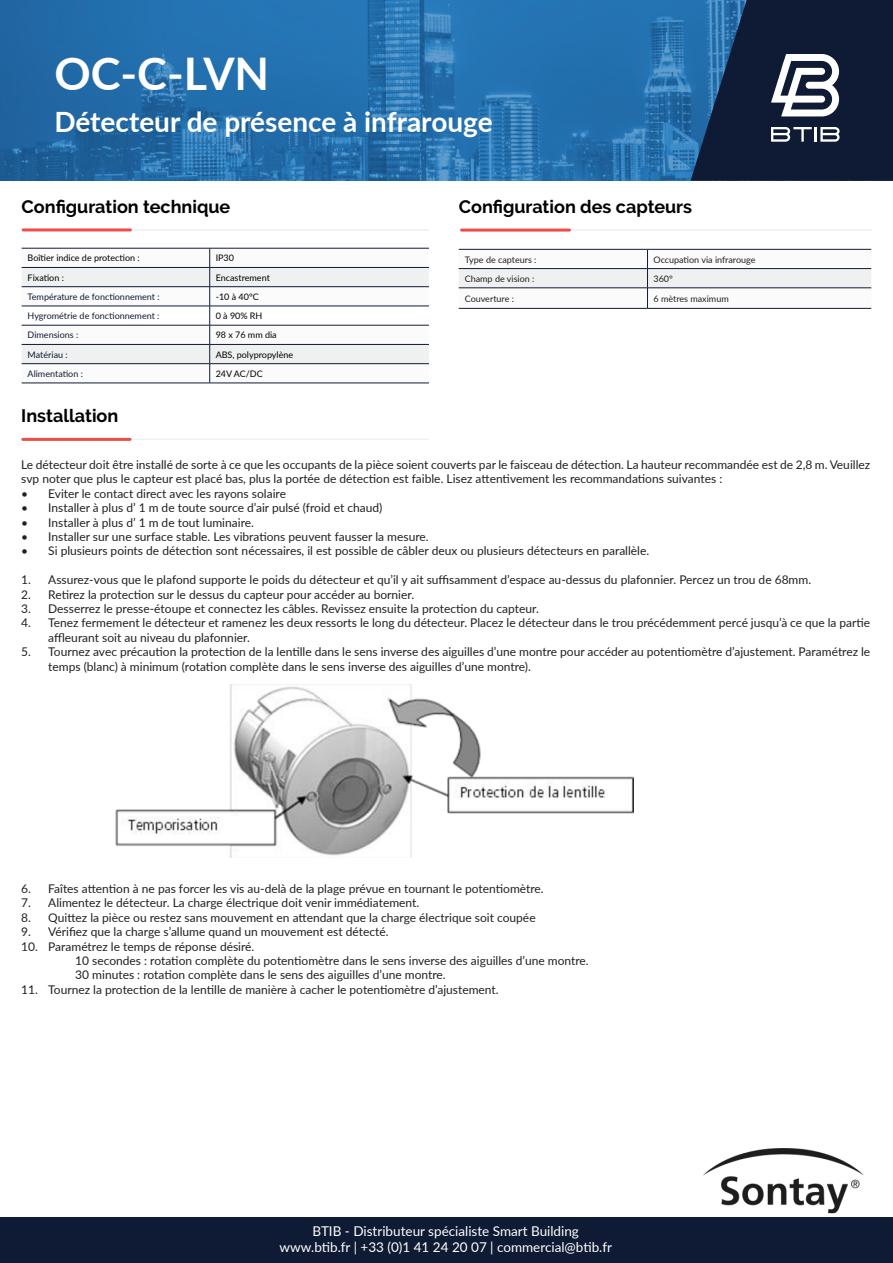
<style>
.page{position:relative;width:893px;height:1263px;background:#fff}
.page>*{position:absolute;margin:0;border:0;box-sizing:border-box;transform-origin:0 0}
.t1{font:700 45px "Lato";color:#fff}
.t2{font:700 28.05px "Lato";color:#fff}
.t3{font:700 18px "Raleway";color:#000001}
.t4{font:13.5px "Lato";color:#fff}
.t5{font:12px/14.4px "Lato";color:#231f20}
.t6{font:9px "Lato";color:#000001}
.t7{font:9px "Lato";color:#0f1b34}
.t8{font:9px "Lato";color:#231f20}
</style>
<div class="page">
<svg style="left:0;top:0;width:690px;height:181px;background:#2670ad"></svg>
<svg style="left:690px;top:0;width:203px;height:181px;background:#243854"></svg>
<div style="left:0;top:1217px;width:893px;height:46px;background:#0f1b34"></div>
<hr style="left:25px;top:229px;width:404px;height:2px;background:#eff0f0">
<hr style="left:23px;top:228px;width:107px;height:3px;background:#ed4d46">
<hr style="left:22px;top:383px;width:188px;height:1px;background:#0f1b34">
<hr style="left:210px;top:383px;width:219px;height:1px;background:#0f1b34">
<svg style="left:22px;top:248px;width:407px;height:135px"></svg>
<hr style="left:468px;top:229px;width:403px;height:2px;background:#eff0f0">
<hr style="left:461px;top:229px;width:108px;height:3px;background:#ed4d46">
<svg style="left:459px;top:249px;width:412px;height:59px"></svg>
<hr style="left:459px;top:308px;width:188px;height:1px;background:#0f1b34">
<hr style="left:647px;top:308px;width:224px;height:1px;background:#0f1b34">
<img style="left:116px;top:685px;width:518px;height:172px">
<hr style="left:24px;top:439px;width:404px;height:1px;background:#eff0f0">
<hr style="left:23px;top:438px;width:107px;height:3px;background:#ed4d46">
<img style="left:703px;top:1148px;width:161px;height:66px">
<p class="t1" style="left:54px;top:41px;width:216px">OC-C-LVN</p>
<p class="t2" style="left:54px;top:101px;width:440px">Détecteur de présence à infrarouge</p>
<p class="t3" style="left:22px;top:196px;width:210px">Configuration technique</p>
<p class="t3" style="left:459px;top:196px;width:235px">Configuration des capteurs</p>
<p class="t8" style="left:465px;top:253px;width:73px">Type de capteurs :</p>
<p class="t8" style="left:653px;top:253px;width:103px">Occupation via infrarouge</p>
<p class="t8" style="left:465px;top:272px;width:71px">Champ de vision :</p>
<p class="t8" style="left:653px;top:272px;width:21px">360°</p>
<p class="t8" style="left:465px;top:292px;width:51px">Couverture :</p>
<p class="t8" style="left:653px;top:292px;width:77px">6 mètres maximum</p>
<p class="t6" style="left:28px;top:252px;width:114px">Boîtier indice de protection :</p>
<p class="t6" style="left:216px;top:252px;width:20px">IP30</p>
<p class="t6" style="left:28px;top:271px;width:38px">Fixation :</p>
<p class="t6" style="left:216px;top:271px;width:56px">Encastrement</p>
<p class="t7" style="left:28px;top:290px;width:134px">Température de fonctionnement :</p>
<p class="t6" style="left:216px;top:290px;width:45px">-10 à 40°C</p>
<p class="t7" style="left:28px;top:309px;width:133px">Hygrométrie de fonctionnement :</p>
<p class="t6" style="left:216px;top:309px;width:48px">0 à 90% RH</p>
<p class="t7" style="left:28px;top:329px;width:52px">Dimensions :</p>
<p class="t6" style="left:216px;top:329px;width:63px">98 x 76 mm dia</p>
<p class="t7" style="left:28px;top:348px;width:42px">Matériau :</p>
<p class="t6" style="left:216px;top:348px;width:79px">ABS, polypropylène</p>
<p class="t7" style="left:28px;top:367px;width:57px">Alimentation :</p>
<p class="t6" style="left:216px;top:367px;width:49px">24V AC/DC</p>
<p class="t3" style="left:21px;top:405px;width:99px">Installation</p>
<p class="t5" style="left:21px;top:457px;width:850px">Le détecteur doit être installé de sorte à ce que les occupants de la pièce soient couverts par le faisceau de détection. La hauteur recommandée est de 2,8 m. Veuillez svp noter que plus le capteur est placé bas, plus la portée de détection est faible. Lisez attentivement les recommandations suivantes :</p>
<p class="t5" style="left:21px;top:486px;width:266px">• Eviter le contact direct avec les rayons solaire</p>
<p class="t5" style="left:21px;top:500px;width:363px">• Installer à plus d’ 1 m de toute source d’air pulsé (froid et chaud)</p>
<p class="t5" style="left:21px;top:514px;width:234px">• Installer à plus d’ 1 m de tout luminaire.</p>
<p class="t5" style="left:21px;top:529px;width:409px">• Installer sur une surface stable. Les vibrations peuvent fausser la mesure.</p>
<p class="t5" style="left:21px;top:543px;width:629px">• Si plusieurs points de détection sont nécessaires, il est possible de câbler deux ou plusieurs détecteurs en parallèle.</p>
<p class="t5" style="left:21px;top:572px;width:791px">1. Assurez-vous que le plafond supporte le poids du détecteur et qu’il y ait suffisamment d’espace au-dessus du plafonnier. Percez un trou de 68mm.</p>
<p class="t5" style="left:21px;top:586px;width:394px">2. Retirez la protection sur le dessus du capteur pour accéder au bornier.</p>
<p class="t5" style="left:21px;top:601px;width:519px">3. Desserrez le presse-étoupe et connectez les câbles. Revissez ensuite la protection du capteur.</p>
<p class="t5" style="left:48px;top:615px;width:823px;text-indent:-27px">4. Tenez fermement le détecteur et ramenez les deux ressorts le long du détecteur. Placez le détecteur dans le trou précédemment percé jusqu’à ce que la partie affleurant soit au niveau du plafonnier.</p>
<p class="t5" style="left:48px;top:644px;width:823px;text-indent:-27px">5. Tournez avec précaution la protection de la lentille dans le sens inverse des aiguilles d’une montre pour accéder au potentiomètre d’ajustement. Paramétrez le temps (blanc) à minimum (rotation complète dans le sens inverse des aiguilles d’une montre).</p>
<p class="t5" style="left:21px;top:881px;width:524px">6. Faîtes attention à ne pas forcer les vis au-delà de la plage prévue en tournant le potentiomètre.</p>
<p class="t5" style="left:21px;top:895px;width:400px">7. Alimentez le détecteur. La charge électrique doit venir immédiatement.</p>
<p class="t5" style="left:21px;top:910px;width:516px">8. Quittez la pièce ou restez sans mouvement en attendant que la charge électrique soit coupée</p>
<p class="t5" style="left:21px;top:924px;width:369px">9. Vérifiez que la charge s’allume quand un mouvement est détecté.</p>
<p class="t5" style="left:21px;top:938px;width:235px">10. Paramétrez le temps de réponse désiré.</p>
<p class="t5" style="left:75px;top:953px;width:515px">10 secondes : rotation complète du potentiomètre dans le sens inverse des aiguilles d’une montre.</p>
<p class="t5" style="left:75px;top:967px;width:372px">30 minutes : rotation complète dans le sens des aiguilles d’une montre.</p>
<p class="t5" style="left:21px;top:982px;width:479px">11. Tournez la protection de la lentille de manière à cacher le potentiomètre d’ajustement.</p>
<p class="t4" style="left:312px;top:1221px;width:268px">BTIB - Distributeur spécialiste Smart Building</p>
<p class="t4" style="left:280px;top:1238px;width:334px">www.btib.fr | +33 (0)1 41 24 20 07 | commercial@btib.fr</p>
</div>
